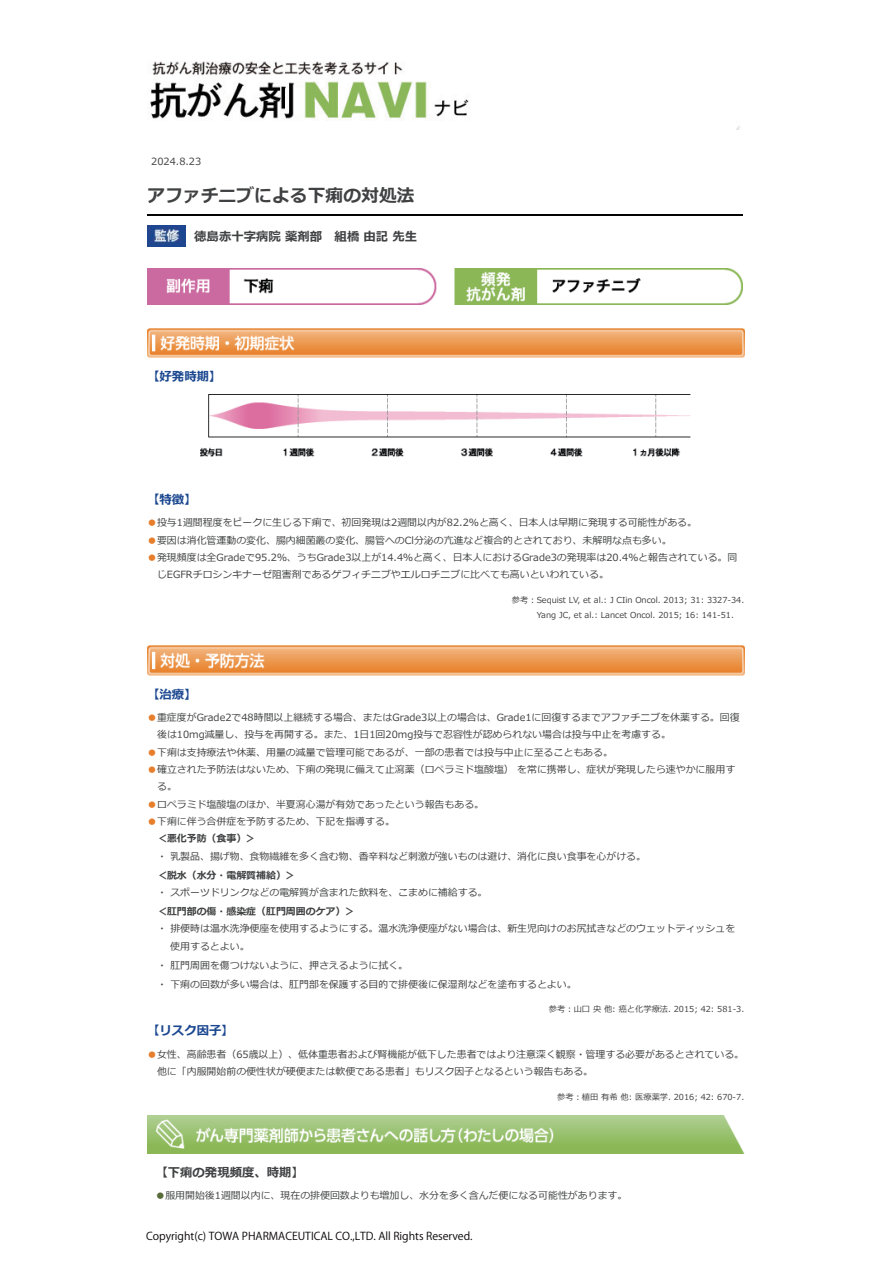
<style>
.page{position:relative;width:893px;height:1263px;background:#fff}
.page>*{position:absolute;margin:0;border:0;box-sizing:border-box;transform-origin:0 0}
.t1{font:700 17.85px "Meiryo";color:#404142}
.t2{font:700 12.45px "Meiryo";color:#404142}
.t3{font:700 12.45px "Meiryo";color:#1b4790}
.t4{font:10.8px "Koz Go Pr 6 N";color:#060303}
.t5{font:9.9px/17.4px "Meiryo";color:#404142}
.t6{font:700 9.9px "Meiryo";color:#404142}
.t7{font:8.25px/14.9px "Meiryo";color:#404142}
.s1{color:#e77e2c}
.s2{font-weight:700}
.s3{color:#576a37}
</style>
<div class="page">
<hr style="left:147px;top:214px;width:595px;height:2px;background:#030303">
<img style="left:150px;top:61px;width:590px;height:69px">
<img style="left:147px;top:226px;width:39px;height:20px">
<img style="left:147px;top:269px;width:595px;height:36px">
<img style="left:147px;top:328px;width:597px;height:30px">
<img style="left:201px;top:395px;width:489px;height:61px">
<img style="left:147px;top:646px;width:597px;height:30px">
<img style="left:147px;top:1115px;width:597px;height:38px">
<p class="t5" style="left:151px;top:153px;width:51px">2024.8.23</p>
<h1 class="t1" style="left:147px;top:183px;width:269px">アファチニブによる下痢の対処法</h1>
<p class="t2" style="left:194px;top:227px;width:224px">徳島赤十字病院 薬剤部 組橋 由記 先生</p>
<p class="t3" style="left:147px;top:368px;width:76px">【好発時期】</p>
<p class="t3" style="left:147px;top:491px;width:51px">【特徴】</p>
<p class="t5" style="left:147px;top:514px;width:551px"><span class="s1">●</span>投与1週間程度をピークに生じる下痢で、初回発現は2週間以内が82.2%と高く、日本人は早期に発現する可能性がある。</p>
<p class="t5" style="left:147px;top:532px;width:526px"><span class="s1">●</span>要因は消化管運動の変化、腸内細菌叢の変化、腸管へのCl分泌の亢進など複合的とされており、未解明な点も多い。</p>
<p class="t5" style="left:157px;top:549px;width:581px;text-indent:-10px"><span class="s1">●</span>発現頻度は全Gradeで95.2％、うちGrade3以上が14.4％と高く、日本人におけるGrade3の発現率は20.4％と報告されている。同じEGFRチロシンキナーゼ阻害剤であるゲフィチニブやエルロチニブに比べても高いといわれている。</p>
<p class="t7" style="left:536px;top:593px;width:209px;text-indent:-25px">参考：Sequist LV, et al.: J CIin Oncol. 2013; 31: 3327-34.<br>Yang JC, et al.: Lancet Oncol. 2015; 16: 141-51.</p>
<p class="t3" style="left:147px;top:685px;width:51px">【治療】</p>
<p class="t5" style="left:157px;top:709px;width:584px;text-indent:-10px"><span class="s1">●</span>重症度がGrade2で48時間以上継続する場合、またはGrade3以上の場合は、Grade1に回復するまでアファチニブを休薬する。回復後は10mg減量し、投与を再開する。また、1日1回20mg投与で忍容性が認められない場合は投与中止を考慮する。</p>
<p class="t5" style="left:147px;top:744px;width:467px"><span class="s1">●</span>下痢は支持療法や休薬、用量の減量で管理可能であるが、一部の患者では投与中止に至ることもある。</p>
<p class="t5" style="left:157px;top:761px;width:579px;text-indent:-10px"><span class="s1">●</span>確立された予防法はないため、下痢の発現に備えて止瀉薬（ロペラミド塩酸塩） を常に携帯し、症状が発現したら速やかに服用する。</p>
<p class="t5" style="left:147px;top:796px;width:338px"><span class="s1">●</span>ロペラミド塩酸塩のほか、半夏瀉心湯が有効であったという報告もある。</p>
<p class="t5" style="left:157px;top:813px;width:239px;text-indent:-10px"><span class="s1">●</span>下痢に伴う合併症を予防するため、下記を指導する。<span class="s2">＜悪化予防（食事）＞</span></p>
<p class="t5" style="left:157px;top:848px;width:490px">・ 乳製品、揚げ物、食物繊維を多く含む物、香辛料など刺激が強いものは避け、消化に良い食事を心がける。</p>
<p class="t6" style="left:157px;top:868px;width:140px">＜脱水（水分・電解質補給）＞</p>
<p class="t5" style="left:157px;top:884px;width:332px">・ スポーツドリンクなどの電解質が含まれた飲料を、こまめに補給する。</p>
<p class="t6" style="left:157px;top:904px;width:200px">＜肛門部の傷・感染症（肛門周囲のケア）＞</p>
<p class="t5" style="left:170px;top:920px;width:566px;text-indent:-13px">・ 排便時は温水洗浄便座を使用するようにする。温水洗浄便座がない場合は、新生児向けのお尻拭きなどのウェットティッシュを使用するとよい。</p>
<p class="t5" style="left:157px;top:956px;width:421px;line-height:19px">・ 肛門周囲を傷つけないように、押さえるように拭く。<br>・ 下痢の回数が多い場合は、肛門部を保護する目的で排便後に保湿剤などを塗布するとよい。</p>
<p class="t7" style="left:549px;top:1002px;width:197px">参考：山口央他: 癌と化学療法. 2015; 42: 581-3.</p>
<p class="t3" style="left:147px;top:1022px;width:88px">【リスク因子】</p>
<p class="t5" style="left:157px;top:1046px;width:588px;text-indent:-10px"><span class="s1">●</span>女性、高齢患者（65歳以上）、低体重患者および腎機能が低下した患者ではより注意深く観察・管理する必要があるとされている。他に「内服開始前の便性状が硬便または軟便である患者」もリスク因子となるという報告もある。</p>
<p class="t7" style="left:557px;top:1090px;width:188px">参考：植田有希他: 医療薬学. 2016; 42: 670-7.</p>
<p class="t2" style="left:155px;top:1163px;width:150px">【下痢の発現頻度、時期】</p>
<p class="t5" style="left:155px;top:1187px;width:473px"><span class="s3">●</span>服用開始後1週間以内に、現在の排便回数よりも増加し、水分を多く含んだ便になる可能性があります。</p>
<p class="t4" style="left:146px;top:1230px;width:328px">Copyright(c) TOWA PHARMACEUTICAL CO.,LTD. All Rights Reserved.</p>
</div>
